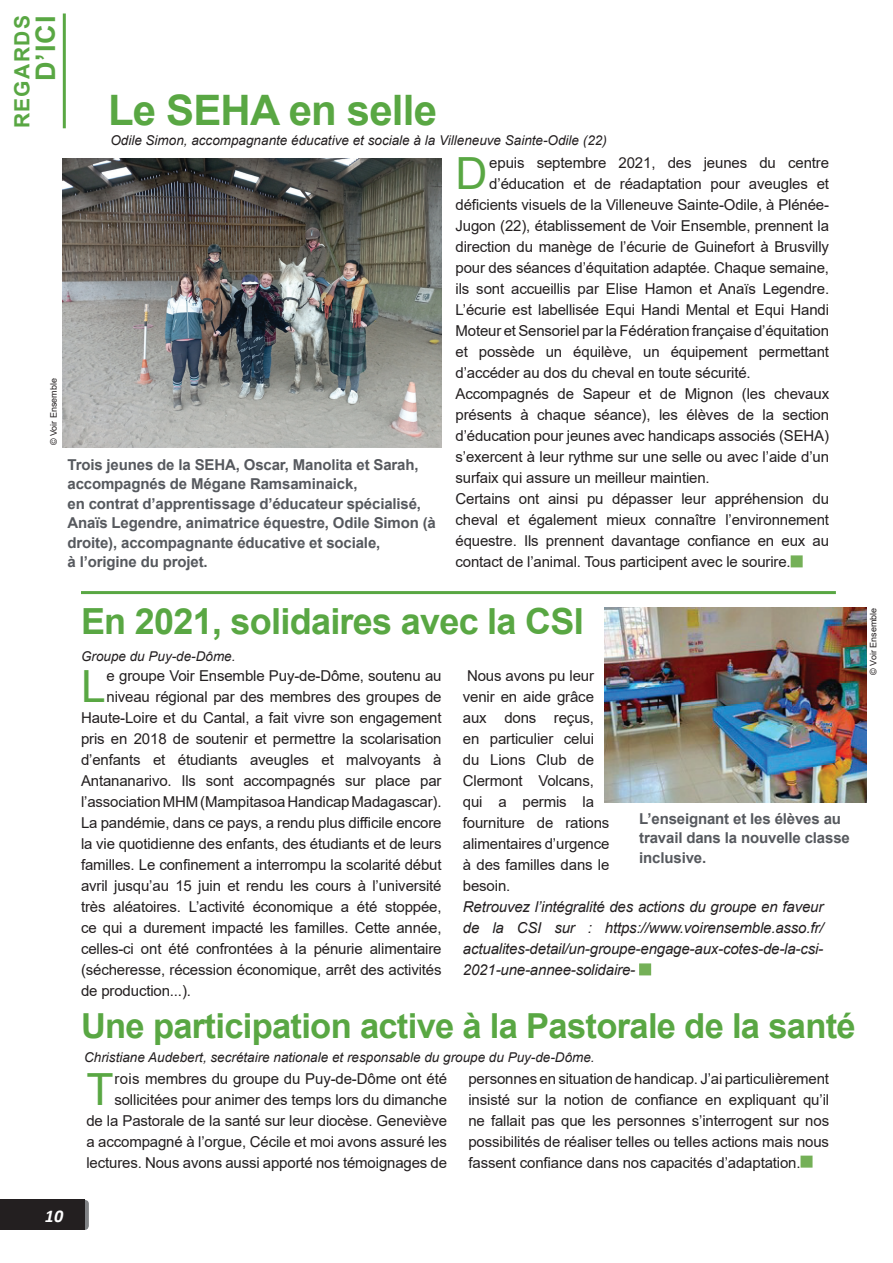
<style>
.page{position:relative;width:893px;height:1263px;background:#fff}
.page>*{position:absolute;margin:0;border:0;box-sizing:border-box;transform-origin:0 0}
.t1{font:44.4px "Arial";color:#59a743}
.t2{font:700 42px "Arial";letter-spacing:-.02em;color:#59a743}
.t3{font:700 36px "Arial";letter-spacing:-.02em;color:#59a743}
.t4{font:700 34.5px "Arial";letter-spacing:-.02em;color:#59a743}
.t5{font:700 27px "Arial";color:#59a743}
.t6{font:700 21px "Arial";letter-spacing:.065em;color:#59a743}
.t7{font:italic 700 18px "Calibri";color:#fff}
.t8{font:15px/21px "Arial";letter-spacing:-.01em;color:#231f20}
.t9{font:700 15px/19.5px "Arial";letter-spacing:-.01em;color:#56595e}
.t10{font:italic 15px/21px "Arial";letter-spacing:-.01em;color:#231f20;text-align:justify}
.t11{font:italic 13.5px "Arial";color:#231f20}
.t12{font:9px "Arial";color:#231f20}
</style>
<div class="page">
<svg style="left:84px;top:1200px;width:5px;height:30px"></svg>
<div style="left:0;top:1200px;width:84px;height:30px;background:#231f20"></div>
<hr style="left:63px;top:14px;width:3px;height:114px;background:#59a743">
<hr style="left:81px;top:591px;width:755px;height:3px;background:#59a743">
<div style="left:791px;top:555px;width:12px;height:12px;background:#74b057;border:1px solid #74b057"></div>
<img style="left:62px;top:159px;width:379px;height:288px">
<div style="left:639px;top:963px;width:12px;height:12px;background:#74b057;border:1px solid #74b057"></div>
<img style="left:604px;top:608px;width:262px;height:194px">
<div style="left:800px;top:1155px;width:12px;height:12px;background:#74b057;border:1px solid #74b057"></div>
<h3 class="t6" style="left:7px;top:128px;width:115px;rotate:-90deg">regards</h3>
<h3 class="t5" style="left:27px;top:81px;width:67px;rotate:-90deg">d’ici</h3>
<p class="t12" style="left:48px;top:445px;width:69px;rotate:-90deg">© Voir Ensemble</p>
<h2 class="t2" style="left:108px;top:81px;width:330px">Le SEHA en selle</h2>
<p class="t11" style="left:110px;top:131px;width:498px">Odile Simon, accompagnante éducative et sociale à la Villeneuve Sainte-Odile (22)</p>
<p class="t9" style="left:68px;top:455px;width:370px">Trois jeunes de la SEHA, Oscar, Manolita et Sarah, accompagnés de Mégane Ramsaminaick,<br>en contrat d’apprentissage d’éducateur spécialisé, Anaïs Legendre, animatrice équestre, Odile Simon (à droite), accompagnante éducative et sociale,<br>à l’origine du projet.</p>
<h1 class="t1" style="left:455px;top:143px;width:34px">D</h1>
<p class="t8" style="left:489px;top:152px;width:341px">epuis septembre 2021, des jeunes du centre</p>
<p class="t8" style="left:489px;top:173px;width:341px">d’éducation et de réadaptation pour aveugles et</p>
<p class="t8" style="left:455px;top:194px;width:375px">déficients visuels de la Villeneuve Sainte-Odile, à Plénée-</p>
<p class="t8" style="left:455px;top:215px;width:375px">Jugon (22), établissement de Voir Ensemble, prennent la</p>
<p class="t8" style="left:455px;top:236px;width:375px">direction du manège de l’écurie de Guinefort à Brusvilly</p>
<p class="t8" style="left:455px;top:257px;width:375px">pour des séances d’équitation adaptée. Chaque semaine,</p>
<p class="t8" style="left:455px;top:278px;width:375px">ils sont accueillis par Elise Hamon et Anaïs Legendre.</p>
<p class="t8" style="left:455px;top:299px;width:375px">L’écurie est labellisée Equi Handi Mental et Equi Handi</p>
<p class="t8" style="left:455px;top:320px;width:375px">Moteur et Sensoriel par la Fédération française d’équitation</p>
<p class="t8" style="left:455px;top:341px;width:375px">et possède un équilève, un équipement permettant</p>
<p class="t8" style="left:455px;top:362px;width:297px">d’accéder au dos du cheval en toute sécurité.</p>
<p class="t8" style="left:455px;top:383px;width:375px">Accompagnés de Sapeur et de Mignon (les chevaux</p>
<p class="t8" style="left:455px;top:404px;width:375px">présents à chaque séance), les élèves de la section</p>
<p class="t8" style="left:455px;top:425px;width:375px">d’éducation pour jeunes avec handicaps associés (SEHA)</p>
<p class="t8" style="left:455px;top:446px;width:375px">s’exercent à leur rythme sur une selle ou avec l’aide d’un</p>
<p class="t8" style="left:455px;top:467px;width:256px">surfaix qui assure un meilleur maintien.</p>
<p class="t8" style="left:455px;top:488px;width:375px">Certains ont ainsi pu dépasser leur appréhension du</p>
<p class="t8" style="left:455px;top:509px;width:375px">cheval et également mieux connaître l’environnement</p>
<p class="t8" style="left:455px;top:530px;width:375px">équestre. Ils prennent davantage confiance en eux au</p>
<p class="t8" style="left:455px;top:551px;width:337px">contact de l’animal. Tous participent avec le sourire.</p>
<h3 class="t3" style="left:81px;top:596px;width:486px">En 2021, solidaires avec la CSI</h3>
<h1 class="t1" style="left:81px;top:656px;width:26px">L</h1>
<p class="t8" style="left:107px;top:665px;width:337px">e groupe Voir Ensemble Puy-de-Dôme, soutenu au</p>
<p class="t11" style="left:81px;top:647px;width:156px">Groupe du Puy-de-Dôme.</p>
<p class="t8" style="left:463px;top:665px;width:148px">Nous avons pu leur venir en aide grâce aux dons reçus, en particulier celui du Lions Club de<br>Clermont Volcans, qui a permis la fourniture de rations alimentaires d’urgence à des familles dans le besoin.</p>
<p class="t10" style="left:463px;top:897px;width:362px">Retrouvez l’intégralité des actions du groupe en faveur de la CSI sur : https://www.voirensemble.asso.fr/ actualites-detail/un-groupe-engage-aux-cotes-de-la-csi-2021-une-annee-solidaire-</p>
<p class="t8" style="left:107px;top:686px;width:337px">niveau régional par des membres des groupes de</p>
<p class="t8" style="left:81px;top:707px;width:362px">Haute-Loire et du Cantal, a fait vivre son engagement</p>
<p class="t8" style="left:81px;top:728px;width:362px">pris en 2018 de soutenir et permettre la scolarisation</p>
<p class="t8" style="left:81px;top:749px;width:362px">d’enfants et étudiants aveugles et malvoyants à</p>
<p class="t8" style="left:81px;top:770px;width:362px">Antananarivo. Ils sont accompagnés sur place par</p>
<p class="t8" style="left:81px;top:791px;width:362px">l’association MHM (Mampitasoa Handicap Madagascar).</p>
<p class="t8" style="left:81px;top:812px;width:362px">La pandémie, dans ce pays, a rendu plus difficile encore</p>
<p class="t8" style="left:81px;top:833px;width:362px">la vie quotidienne des enfants, des étudiants et de leurs</p>
<p class="t8" style="left:81px;top:854px;width:362px">familles. Le confinement a interrompu la scolarité début</p>
<p class="t8" style="left:81px;top:875px;width:362px">avril jusqu’au 15 juin et rendu les cours à l’université</p>
<p class="t8" style="left:81px;top:896px;width:362px">très aléatoires. L’activité économique a été stoppée,</p>
<p class="t8" style="left:81px;top:917px;width:362px">ce qui a durement impacté les familles. Cette année,</p>
<p class="t8" style="left:81px;top:938px;width:362px">celles-ci ont été confrontées à la pénurie alimentaire</p>
<p class="t8" style="left:81px;top:959px;width:362px">(sécheresse, récession économique, arrêt des activités</p>
<p class="t8" style="left:81px;top:980px;width:112px">de production...).</p>
<p class="t9" style="left:639px;top:809px;width:212px">L’enseignant et les élèves au travail dans la nouvelle classe inclusive.</p>
<h3 class="t4" style="left:81px;top:1001px;width:776px">Une participation active à la Pastorale de la santé</h3>
<p class="t11" style="left:84px;top:1049px;width:512px">Christiane Audebert, secrétaire nationale et responsable du groupe du Puy-de-Dôme.</p>
<p class="t8" style="left:86px;top:1068px;width:362px;text-align:right">rois membres du groupe du Puy-de-Dôme ont été sollicitées pour animer des temps lors du dimanche<br>de la Pastorale de la santé sur leur diocèse. Geneviève a accompagné à l’orgue, Cécile et moi avons assuré les lectures. Nous avons aussi apporté nos témoignages de</p>
<p class="t8" style="left:468px;top:1068px;width:362px;text-align:justify">personnes en situation de handicap. J’ai particulièrement insisté sur la notion de confiance en expliquant qu’il ne fallait pas que les personnes s’interrogent sur nos possibilités de réaliser telles ou telles actions mais nous fassent confiance dans nos capacités d’adaptation.</p>
<h1 class="t1" style="left:86px;top:1058px;width:29px">T</h1>
<p class="t12" style="left:867px;top:675px;width:69px;rotate:-90deg">© Voir Ensemble</p>
<p class="t7" style="left:45px;top:1203px;width:20px">10</p>
</div>
